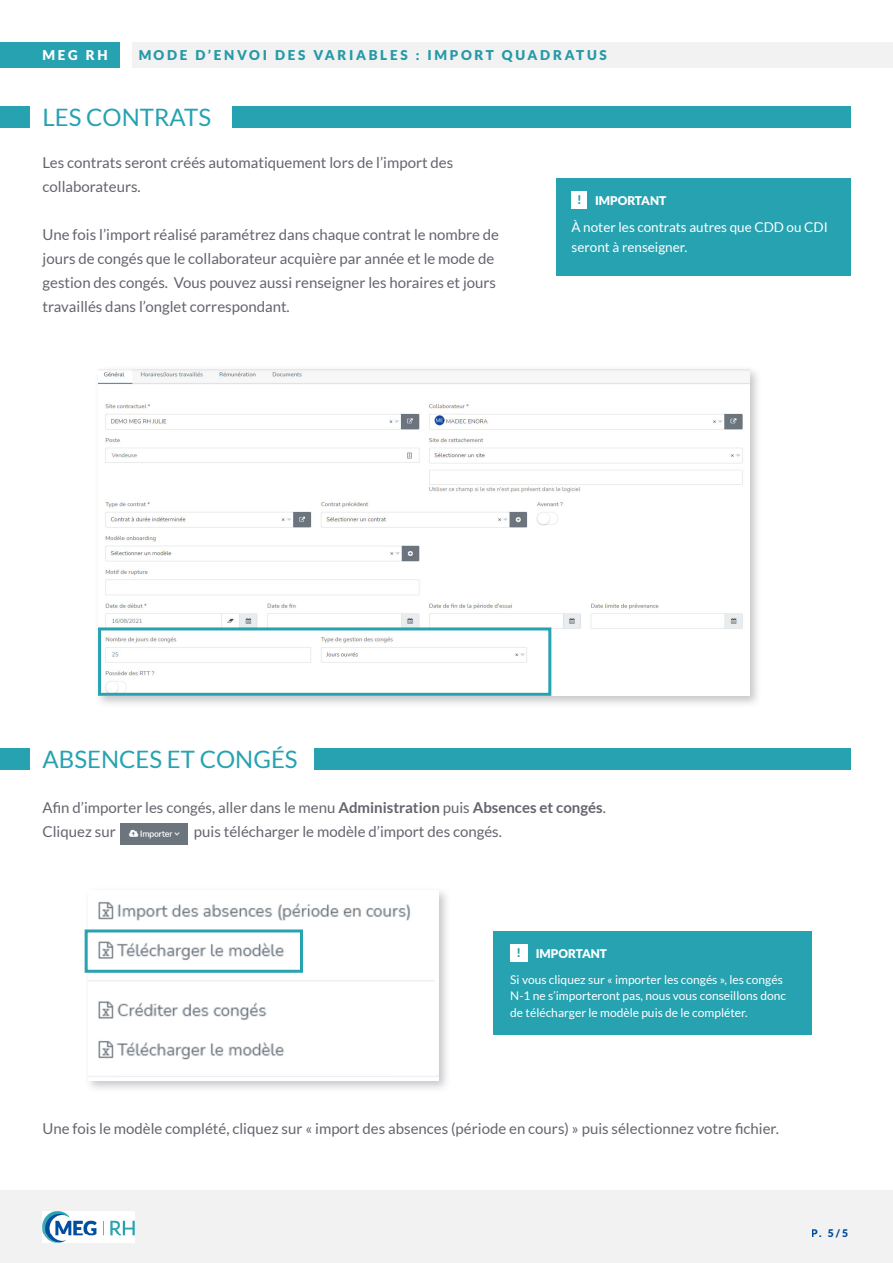
<style>
.page{position:relative;width:893px;height:1263px;background:#fff}
.page>*{position:absolute;margin:0;border:0;box-sizing:border-box;transform-origin:0 0}
.t1{font:24px "Lato";color:#26a2b1}
.t2{font:15px/24px "Lato";color:#64646e}
.t3{font:13.5px/19.5px "Lato";color:#fff}
.t4{font:900 13.5px "Lato";letter-spacing:.2em;color:#26a2b1}
.t5{font:900 13.5px "Lato";color:#fff}
.t6{font:12px/16.5px "Lato";color:#fff}
.t7{font:900 12px "Lato";color:#fff}
.t8{font:900 12px "Lato";color:#26a2b1}
.t9{font:900 10.5px "Lato";color:#004fa1}
.s1{font-weight:700}
</style>
<div class="page">
<div style="left:0;top:1191px;width:893px;height:72px;background:#f2f2f2"></div>
<div style="left:132px;top:43px;width:761px;height:25px;background:#f2f2f2"></div>
<div style="left:0;top:43px;width:119px;height:25px;background:#26a2b1"></div>
<div style="left:493px;top:932px;width:319px;height:103px;background:#26a2b1"></div>
<div style="left:0;top:748px;width:30px;height:22px;background:#26a2b1"></div>
<div style="left:314px;top:748px;width:536px;height:22px;background:#26a2b1"></div>
<img style="left:120px;top:823px;width:67px;height:21px">
<div style="left:84px;top:886px;width:367px;height:207px;background:#919198;opacity:.5"></div>
<img style="left:88px;top:890px;width:350px;height:190px">
<div style="left:85px;top:929px;width:218px;height:44px;border:3px solid #26a2b1"></div>
<div style="left:510px;top:944px;width:17px;height:17px;background:#fff"></div>
<img style="left:43px;top:1212px;width:92px;height:31px">
<div style="left:0;top:106px;width:30px;height:22px;background:#26a2b1"></div>
<div style="left:232px;top:106px;width:618px;height:22px;background:#26a2b1"></div>
<div style="left:94px;top:365px;width:667px;height:343px;background:#919198;opacity:.5"></div>
<img style="left:98px;top:369px;width:651px;height:327px">
<div style="left:98px;top:627px;width:453px;height:69px;border:3px solid #26a2b1"></div>
<div style="left:556px;top:179px;width:294px;height:97px;background:#26a2b1"></div>
<div style="left:571px;top:191px;width:16px;height:17px;background:#fff"></div>
<p class="t5" style="left:43px;top:47px;width:67px">MEG RH</p>
<p class="t4" style="left:138px;top:47px;width:470px">MODE D’ENVOI DES VARIABLES : IMPORT QUADRATUS</p>
<p class="t1" style="left:43px;top:104px;width:170px">LES CONTRATS</p>
<p class="t2" style="left:43px;top:151px;width:412px">Les contrats seront créés automatiquement lors de l’import des collaborateurs.</p>
<p class="t2" style="left:43px;top:223px;width:458px">Une fois l’import réalisé paramétrez dans chaque contrat le nombre de jours de congés que le collaborateur acquière par année et le mode de gestion des congés. Vous pouvez aussi renseigner les horaires et jours travaillés dans l’onglet correspondant.</p>
<p class="t3" style="left:571px;top:217px;width:258px">À noter les contrats autres que CDD ou CDI seront à renseigner.</p>
<p class="t8" style="left:577px;top:192px;width:6px">!</p>
<p class="t7" style="left:595px;top:194px;width:73px">IMPORTANT</p>
<p class="t1" style="left:43px;top:746px;width:257px">ABSENCES ET CONGÉS</p>
<p class="t2" style="left:43px;top:796px;width:565px">Afin d’importer les congés, aller dans le menu <span class="s1">Administration</span> puis <span class="s1">Absences et congés</span>.</p>
<p class="t2" style="left:43px;top:820px;width:75px">Cliquez sur</p>
<p class="t2" style="left:194px;top:820px;width:309px">puis télécharger le modèle d’import des congés.</p>
<p class="t8" style="left:516px;top:945px;width:6px">!</p>
<p class="t7" style="left:536px;top:947px;width:73px">IMPORTANT</p>
<p class="t6" style="left:510px;top:971px;width:277px">Si vous cliquez sur « importer les congés », les congés<br>N-1 ne s’importeront pas, nous vous conseillons donc de télécharger le modèle puis de le compléter.</p>
<p class="t2" style="left:43px;top:1116px;width:738px">Une fois le modèle complété, cliquez sur « import des absences (période en cours) » puis sélectionnez votre fichier.</p>
<p class="t9" style="left:812px;top:1227px;width:38px">P. 5/5</p>
</div>
